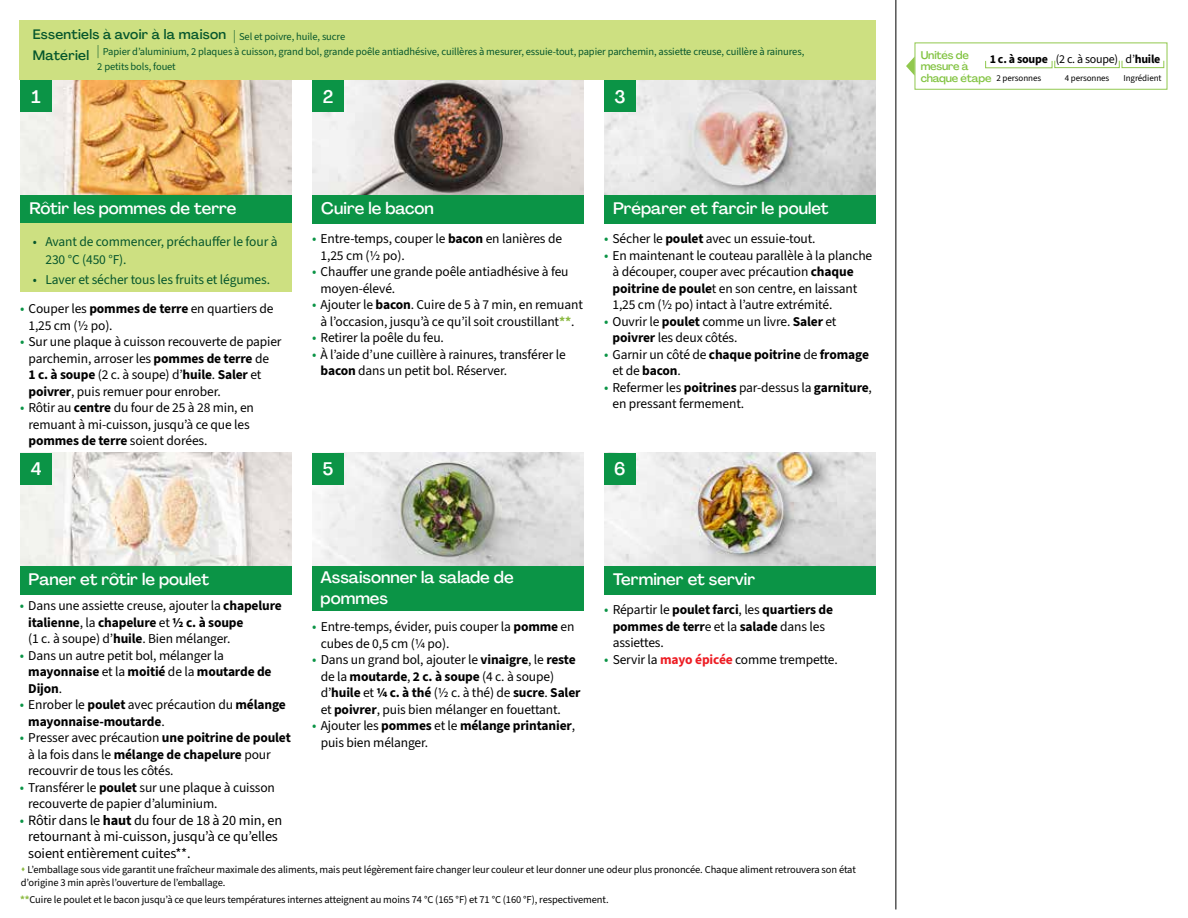
<style>
.page{position:relative;width:1188px;height:918px;background:#fff}
.page>*{position:absolute;margin:0;border:0;box-sizing:border-box;transform-origin:0 0}
.t1{font:500 18px "Agrandir";color:#fff}
.t2{font:500 16.5px/21.1px "Agrandir";color:#fff}
.t3{font:14.25px/16.5px "Source Sans 3";letter-spacing:-.01em;color:#000}
.t4{font:13.5px/16.5px "Source Sans 3";letter-spacing:-.01em;color:#000}
.t5{font:700 13.5px/16.5px "Source Sans 3";letter-spacing:-.01em;color:#000}
.t6{font:13.5px/18px "Source Sans 3";letter-spacing:-.01em;color:#05562c}
.t7{font:500 13.5px "Agrandir";letter-spacing:.02em;color:#05562c}
.t8{font:700 12px "Source Sans 3";letter-spacing:-.02em;color:#000}
.t9{font:500 11.1px/11.7px "Agrandir";letter-spacing:-.015em;color:#82c341}
.t10{font:10.5px/13.5px "Source Sans 3";letter-spacing:-.01em;color:#000}
.t11{font:10.5px/15px "Source Sans 3";letter-spacing:-.01em;color:#05562c}
.t12{font:9px "Source Sans 3";letter-spacing:-.01em;color:#000}
.s1{font-family:"Agrandir";font-weight:500;font-size:13.5px}
.s2{font-size:14.25px;color:#0b9446}
.s3{font-weight:700}
.s4{font-weight:700;color:#8cba42}
.s5{font-weight:400;font-size:14.25px;color:#0b9446}
.s6{font-weight:400}
.s7{color:#0b9446}
.s8{font-weight:700;color:#ed1d24}
.s9{color:#8cba42}
</style>
<div class="page">
<img style="left:20px;top:453px;width:272px;height:113px">
<img style="left:312px;top:453px;width:272px;height:113px">
<img style="left:604px;top:452px;width:272px;height:114px">
<img style="left:20px;top:80px;width:272px;height:115px">
<img style="left:312px;top:80px;width:272px;height:115px">
<img style="left:604px;top:80px;width:272px;height:115px">
<div style="left:312px;top:195px;width:272px;height:29px;background:#0b9446"></div>
<div style="left:20px;top:195px;width:272px;height:29px;background:#0b9446"></div>
<div style="left:20px;top:566px;width:272px;height:29px;background:#0b9446"></div>
<div style="left:312px;top:566px;width:272px;height:45px;background:#0b9446"></div>
<div style="left:604px;top:566px;width:272px;height:29px;background:#0b9446"></div>
<div style="left:604px;top:195px;width:272px;height:29px;background:#0b9446"></div>
<div style="left:20px;top:20px;width:856px;height:60px;background:#cde081"></div>
<div style="left:20px;top:224px;width:272px;height:68px;background:#cde081"></div>
<hr style="left:896px;top:0;width:1px;height:909px;background:#000">
<div style="left:20px;top:453px;width:32px;height:32px;background:#0b9446"></div>
<div style="left:20px;top:80px;width:32px;height:32px;background:#0b9446"></div>
<div style="left:312px;top:453px;width:32px;height:32px;background:#0b9446"></div>
<div style="left:312px;top:80px;width:32px;height:32px;background:#0b9446"></div>
<div style="left:604px;top:453px;width:32px;height:32px;background:#0b9446"></div>
<div style="left:604px;top:80px;width:32px;height:32px;background:#0b9446"></div>
<svg style="left:906px;top:56px;width:9px;height:20px"></svg>
<div style="left:915px;top:43px;width:252px;height:47px;border:1px solid #91c84e"></div>
<div style="left:985px;top:61px;width:67px;height:7px;border:1px solid #91c84e"></div>
<div style="left:1054px;top:60px;width:66px;height:8px;border:1px solid #91c84e"></div>
<div style="left:1122px;top:60px;width:42px;height:8px;border:1px solid #91c84e"></div>
<p class="t7" style="left:33px;top:26px;width:195px">Essentiels à avoir à la maison</p>
<p class="t11" style="left:233px;top:29px;width:113px"><span class="s1">|</span> Sel et poivre, huile, sucre</p>
<p class="t7" style="left:33px;top:47px;width:58px">Matériel</p>
<h1 class="t1" style="left:32px;top:86px;width:11px">1</h1>
<p class="t11" style="left:97px;top:44px;width:709px"><span class="s1">|</span> Papier d’aluminium, 2 plaques à cuisson, grand bol, grande poêle antiadhésive, cuillères à mesurer, essuie-tout, papier parchemin, assiette creuse, cuillère à rainures,<br>2 petits bols, fouet</p>
<h1 class="t1" style="left:323px;top:86px;width:12px">2</h1>
<h1 class="t1" style="left:614px;top:85px;width:13px">3</h1>
<p class="t2" style="left:29px;top:198px;width:209px">Rôtir les pommes de terre</p>
<p class="t2" style="left:321px;top:198px;width:114px">Cuire le bacon</p>
<p class="t2" style="left:613px;top:198px;width:217px">Préparer et farcir le poulet</p>
<p class="t6" style="left:45px;top:232px;width:234px;text-indent:-13px">• Avant de commencer, préchauffer le four à<br>230 °C (450 °F).</p>
<p class="t6" style="left:33px;top:270px;width:239px">• Laver et sécher tous les fruits et légumes.</p>
<p class="t4" style="left:29px;top:301px;width:247px;text-indent:-9px"><span class="s2">•</span> Couper les <span class="s3">pommes de terre</span> en quartiers de<br>1,25 cm (½ po).</p>
<p class="t4" style="left:29px;top:334px;width:255px;text-indent:-9px"><span class="s2">•</span> Sur une plaque à cuisson recouverte de papier parchemin, arroser les <span class="s3">pommes de terre</span> de<br><span class="s3">1 c. à soupe</span> (2 c. à soupe) d’<span class="s3">huile</span>. <span class="s3">Saler</span> et <span class="s3">poivrer</span>, puis remuer pour enrober.</p>
<p class="t4" style="left:29px;top:400px;width:227px;text-indent:-9px"><span class="s2">•</span> Rôtir au <span class="s3">centre</span> du four de 25 à 28 min, en remuant à mi-cuisson, jusqu’à ce que les <span class="s3">pommes de terre</span> soient dorées.</p>
<p class="t4" style="left:321px;top:231px;width:243px;text-indent:-8px"><span class="s2">•</span> Entre-temps, couper le <span class="s3">bacon</span> en lanières de<br>1,25 cm (½ po).</p>
<p class="t4" style="left:321px;top:264px;width:250px;text-indent:-9px"><span class="s2">•</span> Chauffer une grande poêle antiadhésive à feu moyen-élevé.</p>
<p class="t4" style="left:312px;top:297px;width:272px;text-align:center"><span class="s2">•</span> Ajouter le <span class="s3">bacon</span>. Cuire de 5 à 7 min, en remuant à l’occasion, jusqu’à ce qu’il soit croustillant<span class="s4">**</span>.</p>
<p class="t4" style="left:312px;top:330px;width:133px"><span class="s2">•</span> Retirer la poêle du feu.</p>
<p class="t4" style="left:321px;top:346px;width:247px;text-indent:-9px"><span class="s2">•</span> À l’aide d’une cuillère à rainures, transférer le <span class="s3">bacon</span> dans un petit bol. Réserver.</p>
<p class="t4" style="left:604px;top:231px;width:213px"><span class="s2">•</span> Sécher le <span class="s3">poulet</span> avec un essuie-tout.</p>
<p class="t4" style="left:613px;top:247px;width:261px;text-indent:-9px"><span class="s2">•</span> En maintenant le couteau parallèle à la planche à découper, couper avec précaution <span class="s3">chaque poitrine de poule</span>t en son centre, en laissant 1,25 cm (½ po) intact à l’autre extrémité.</p>
<p class="t4" style="left:613px;top:313px;width:225px;text-indent:-9px"><span class="s2">•</span> Ouvrir le <span class="s3">poulet</span> comme un livre. <span class="s3">Saler</span> et <span class="s3">poivrer</span> les deux côtés.</p>
<p class="t5" style="left:613px;top:346px;width:258px;text-indent:-9px"><span class="s5">•</span> <span class="s6">Garnir un côté de</span> chaque poitrine <span class="s6">de</span> fromage <span class="s6">et de</span> bacon<span class="s6">.</span></p>
<p class="t4" style="left:613px;top:379px;width:261px;text-indent:-9px"><span class="s2">•</span> Refermer les <span class="s3">poitrines</span> par-dessus la <span class="s3">garniture</span>, en pressant fermement.</p>
<h1 class="t1" style="left:31px;top:458px;width:12px">4</h1>
<h1 class="t1" style="left:323px;top:458px;width:12px">5</h1>
<h1 class="t1" style="left:614px;top:458px;width:13px">6</h1>
<p class="t2" style="left:29px;top:569px;width:182px">Paner et rôtir le poulet</p>
<p class="t2" style="left:321px;top:567px;width:195px">Assaisonner la salade de pommes</p>
<p class="t2" style="left:613px;top:569px;width:144px">Terminer et servir</p>
<p class="t4" style="left:28px;top:597px;width:255px;text-indent:-9px"><span class="s2">•</span> Dans une assiette creuse, ajouter la <span class="s3">chapelure italienne</span>, la <span class="s3">chapelure</span> et <span class="s3">½ c. à soupe<br></span>(1 c. à soupe) d’<span class="s3">huile</span>. Bien mélanger.</p>
<p class="t4" style="left:28px;top:647px;width:245px;text-indent:-9px"><span class="s2">•</span> Dans un autre petit bol, mélanger la <span class="s3">mayonnaise</span> et la <span class="s3">moitié</span> de la <span class="s3">moutarde de<br>Dijon</span>.</p>
<p class="t5" style="left:28px;top:696px;width:259px;text-indent:-9px"><span class="s5">•</span> <span class="s6">Enrober le</span> poulet <span class="s6">avec précaution du</span> mélange mayonnaise-moutarde<span class="s6">.</span></p>
<p class="t4" style="left:28px;top:729px;width:264px;text-indent:-9px"><span class="s2">•</span> Presser avec précaution <span class="s3">une poitrine de poulet </span>à la fois dans le <span class="s3">mélange de chapelure</span> pour recouvrir de tous les côtés.</p>
<p class="t4" style="left:28px;top:779px;width:248px;text-indent:-9px"><span class="s2">•</span> Transférer le <span class="s3">poulet</span> sur une plaque à cuisson recouverte de papier d’aluminium.</p>
<p class="t3" style="left:28px;top:812px;width:256px;text-indent:-9px"><span class="s7">•</span> Rôtir dans le <span class="s3">haut</span> du four de 18 à 20 min, en retournant à mi-cuisson, jusqu’à ce qu’elles soient entièrement cuites**.</p>
<p class="t5" style="left:613px;top:602px;width:222px;text-indent:-9px"><span class="s5">•</span> <span class="s6">Répartir le</span> poulet farci<span class="s6">, les</span> quartiers de pommes de terr<span class="s6">e et la</span> salade <span class="s6">dans les assiettes.</span></p>
<p class="t4" style="left:604px;top:651px;width:235px"><span class="s2">•</span> Servir la <span class="s8">mayo épicée</span> comme trempette.</p>
<p class="t4" style="left:321px;top:619px;width:255px;text-indent:-9px"><span class="s2">•</span> Entre-temps, évider, puis couper la <span class="s3">pomme</span> en cubes de 0,5 cm (¼ po).</p>
<p class="t4" style="left:321px;top:652px;width:261px;text-indent:-9px"><span class="s2">•</span> Dans un grand bol, ajouter le <span class="s3">vinaigre</span>, le <span class="s3">reste </span>de la <span class="s3">moutarde</span>, <span class="s3">2 c. à soupe</span> (4 c. à soupe) d’<span class="s3">huile</span> et <span class="s3">¼ c. à thé</span> (½ c. à thé) de <span class="s3">sucre</span>. <span class="s3">Saler </span>et <span class="s3">poivrer</span>, puis bien mélanger en fouettant.</p>
<p class="t4" style="left:321px;top:718px;width:256px;text-indent:-9px"><span class="s2">•</span> Ajouter les <span class="s3">pommes</span> et le <span class="s3">mélange printanier</span>, puis bien mélanger.</p>
<p class="t10" style="left:21px;top:863px;width:837px"><span class="s9">▲</span> L’emballage sous vide garantit une fraîcheur maximale des aliments, mais peut légèrement faire changer leur couleur et leur donner une odeur plus prononcée. Chaque aliment retrouvera son état d’origine 3 min après l’ouverture de l’emballage.</p>
<p class="t10" style="left:20px;top:893px;width:590px"><span class="s4">**</span>Cuire le poulet et le bacon jusqu’à ce que leurs températures internes atteignent au moins 74 °C (165 °F) et 71 °C (160 °F), respectivement.</p>
<p class="t9" style="left:921px;top:49px;width:72px">Unités de mesure à chaque étape</p>
<p class="t8" style="left:990px;top:51px;width:172px">1 c. à soupe <span class="s6">(2 c. à soupe) d’</span>huile</p>
<p class="t12" style="left:997px;top:72px;width:46px">2 personnes</p>
<p class="t12" style="left:1065px;top:72px;width:46px">4 personnes</p>
<p class="t12" style="left:1123px;top:72px;width:40px">Ingrédient</p>
</div>
